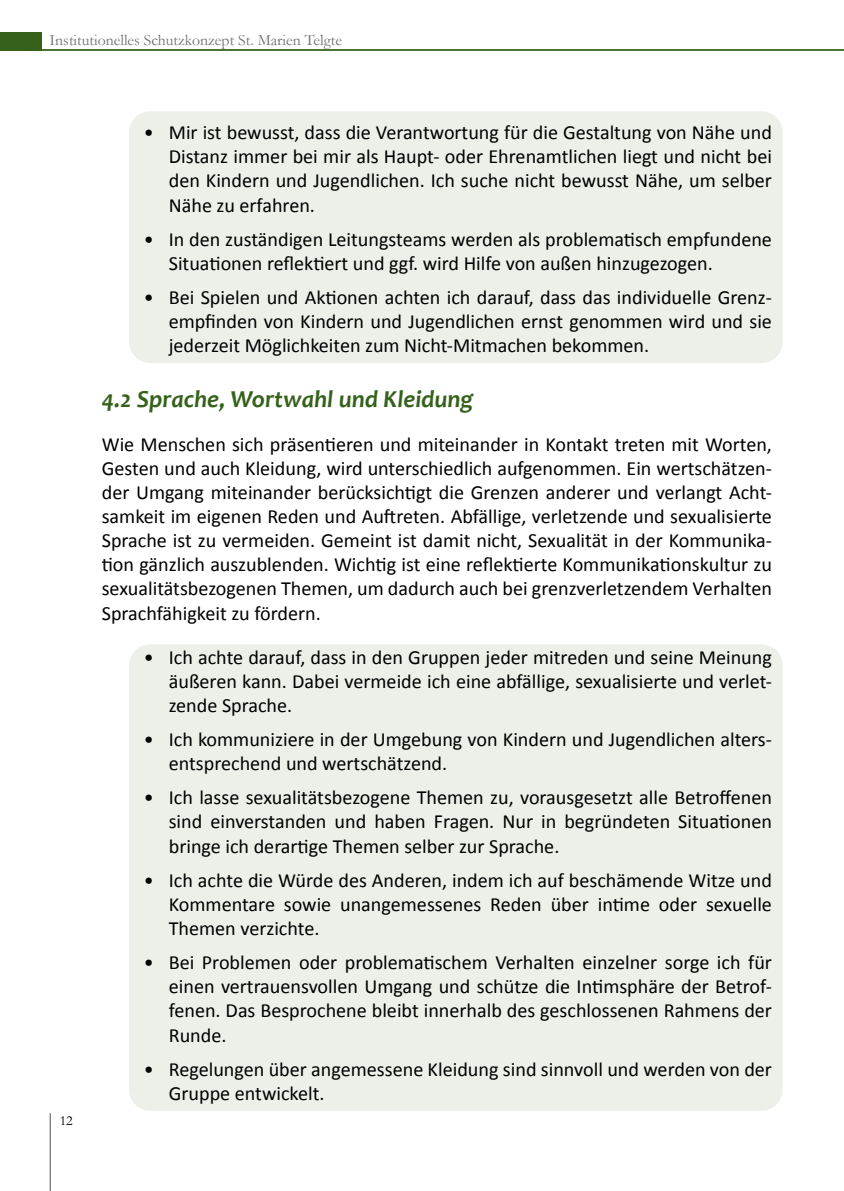
<style>
.page{position:relative;width:844px;height:1191px;background:#fff}
.page>*{position:absolute;margin:0;border:0;box-sizing:border-box;transform-origin:0 0}
.t1{font:italic 700 24.5px "Candara";color:#35611b}
.t2{font:20.12px/24.2px "Calibri";color:#000;text-align:justify}
.t3{font:15.75px "Garamond";color:#706f6f}
.t4{font:14px "Garamond";color:#000}
</style>
<div class="page">
<div style="left:0;top:32px;width:42px;height:18px;background:#35611b"></div>
<hr style="left:0;top:49px;width:843px;height:2px;background:#35611b">
<hr style="left:50px;top:1113px;width:1px;height:78px;background:#706f6f">
<div style="left:129px;top:644px;width:653px;height:466px;background:#edf0e9;border-radius:21px"></div>
<div style="left:129px;top:111px;width:653px;height:252px;background:#edf0e9;border-radius:21px"></div>
<p class="t3" style="left:50px;top:29px;width:294px">Institutionelles Schutzkonzept St. Marien Telgte</p>
<p class="t4" style="left:60px;top:1111px;width:15px">12</p>
<p class="t2" style="left:169px;top:120px;width:604px;text-indent:-25px">• Mir ist bewusst, dass die Verantwortung für die Gestaltung von Nähe und Distanz immer bei mir als Haupt- oder Ehrenamtlichen liegt und nicht bei den Kindern und Jugendlichen. Ich suche nicht bewusst Nähe, um selber Nähe zu erfahren.</p>
<p class="t2" style="left:169px;top:227px;width:604px;text-indent:-25px">• In den zuständigen Leitungsteams werden als problematisch empfundene<br>Situationen reflektiert und ggf. wird Hilfe von außen hinzugezogen.</p>
<p class="t2" style="left:169px;top:285px;width:604px;text-indent:-25px">• Bei Spielen und Aktionen achten ich darauf, dass das individuelle Grenz&shy;empfinden von Kindern und Jugendlichen ernst genommen wird und sie jederzeit Möglichkeiten zum Nicht-Mitmachen bekommen.</p>
<p class="t1" style="left:102px;top:383px;width:373px">4.2 Sprache, Wortwahl und Kleidung</p>
<p class="t2" style="left:102px;top:432px;width:671px">Wie Menschen sich präsentieren und miteinander in Kontakt treten mit Worten, Gesten und auch Kleidung, wird unterschiedlich aufgenommen. Ein wertschätzen&shy;der Umgang miteinander berücksichtigt die Grenzen anderer und verlangt Acht&shy;samkeit im eigenen Reden und Auftreten. Abfällige, verletzende und sexualisierte Sprache ist zu vermeiden. Gemeint ist damit nicht, Sexualität in der Kommunika&shy;tion gänzlich auszublenden. Wichtig ist eine reflektierte Kommunikationskultur zu sexualitätsbezogenen Themen, um dadurch auch bei grenzverletzendem Verhalten Sprachfähigkeit zu fördern.</p>
<p class="t2" style="left:169px;top:645px;width:604px;text-indent:-25px">• Ich achte darauf, dass in den Gruppen jeder mitreden und seine Meinung äußeren kann. Dabei vermeide ich eine abfällige, sexualisierte und verlet&shy;zende Sprache.</p>
<p class="t2" style="left:169px;top:727px;width:604px;text-indent:-25px">• Ich kommuniziere in der Umgebung von Kindern und Jugendlichen alters&shy;entsprechend und wertschätzend.</p>
<p class="t2" style="left:169px;top:785px;width:604px;text-indent:-25px">• Ich lasse sexualitätsbezogene Themen zu, vorausgesetzt alle Betroffenen sind einverstanden und haben Fragen. Nur in begründeten Situationen bringe ich derartige Themen selber zur Sprache.</p>
<p class="t2" style="left:169px;top:868px;width:604px;text-indent:-25px">• Ich achte die Würde des Anderen, indem ich auf beschämende Witze und Kommentare sowie unangemessenes Reden über intime oder sexuelle Themen verzichte.</p>
<p class="t2" style="left:169px;top:950px;width:604px;text-indent:-25px">• Bei Problemen oder problematischem Verhalten einzelner sorge ich für einen vertrauensvollen Umgang und schütze die Intimsphäre der Betrof&shy;fenen. Das Besprochene bleibt innerhalb des geschlossenen Rahmens der Runde.</p>
<p class="t2" style="left:169px;top:1057px;width:604px;text-indent:-25px">• Regelungen über angemessene Kleidung sind sinnvoll und werden von der<br>Gruppe entwickelt.</p>
</div>
